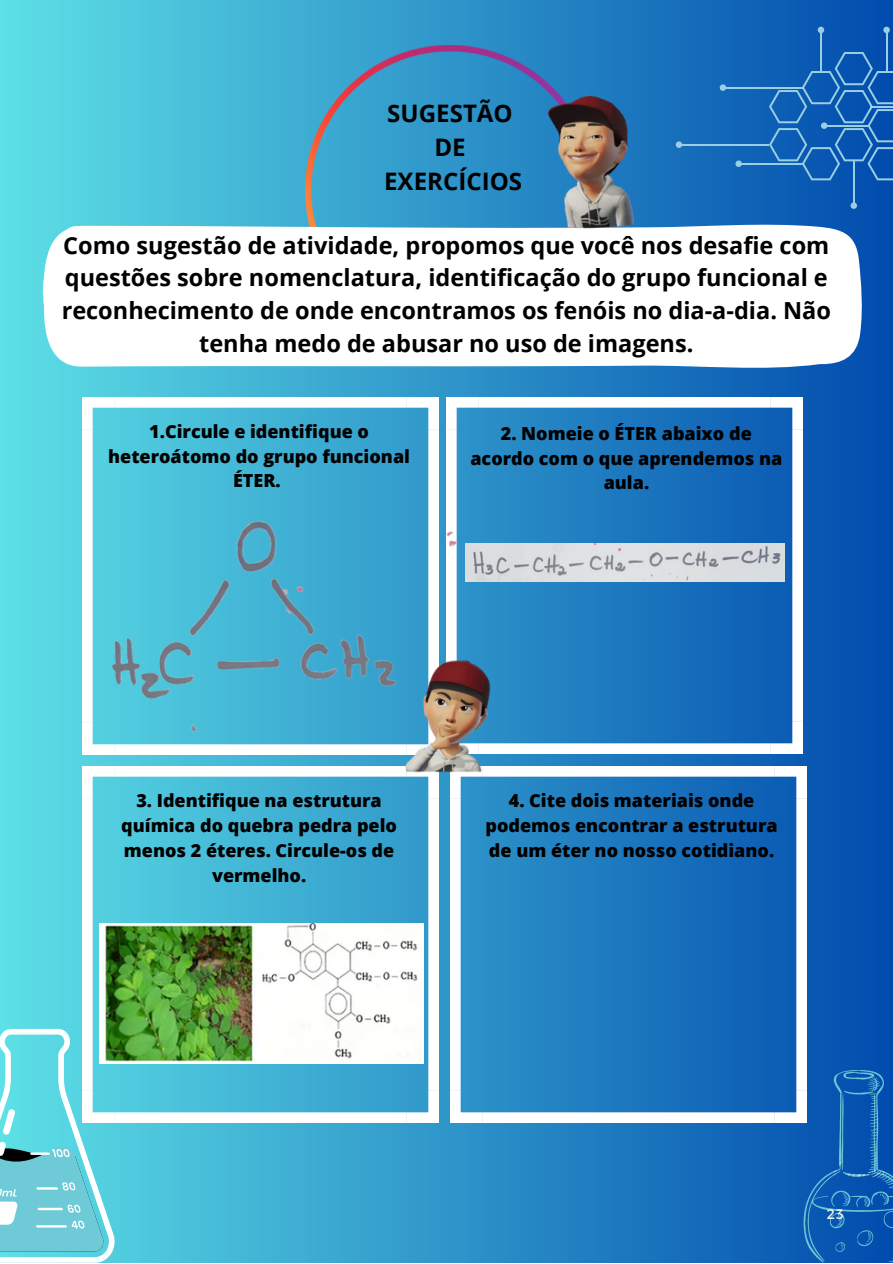
<style>
.page{position:relative;width:893px;height:1264px;background:#fff}
.page>*{position:absolute;margin:0;border:0;box-sizing:border-box;transform-origin:0 0}
.t1{font:700 24.15px "Open Sans";color:#000}
.t2{font:700 23.55px/32.5px "Open Sans";color:#000;text-align:center}
.t3{font:800 18px/24.8px "Open Sans";color:#000;text-align:center}
.t4{font:13.8px "Montserrat";color:#f5f5ef}
</style>
<div class="page">
<div style="left:0;top:0;width:892px;height:1262px;background:linear-gradient(to right,#5ee0e6,#044eae)"></div>
<svg style="left:769px;top:52px;width:123px;height:128px;background:#1a65b7"></svg>
<hr style="left:824px;top:125px;width:45px;height:1px;background:#9acee2">
<svg style="left:820px;top:122px;width:7px;height:7px"></svg>
<hr style="left:885px;top:30px;width:2px;height:41px;background:#9acee2">
<svg style="left:883px;top:27px;width:6px;height:6px"></svg>
<hr style="left:853px;top:161px;width:1px;height:45px;background:#9acee2">
<div style="left:850px;top:202px;width:6px;height:7px;background:#9acee2;border-radius:50%"></div>
<hr style="left:722px;top:87px;width:82px;height:1px;background:#9acee2">
<div style="left:719px;top:84px;width:7px;height:7px;background:#9acee2;border-radius:50%"></div>
<hr style="left:678px;top:144px;width:91px;height:1px;background:#9acee2">
<div style="left:675px;top:141px;width:7px;height:7px;background:#9acee2;border-radius:50%"></div>
<hr style="left:738px;top:163px;width:66px;height:1px;background:#9acee2">
<div style="left:735px;top:160px;width:6px;height:7px;background:#9acee2;border-radius:50%"></div>
<hr style="left:820px;top:30px;width:1px;height:41px;background:#9acee2">
<div style="left:817px;top:27px;width:7px;height:6px;background:#9acee2;border-radius:50%"></div>
<svg style="left:0;top:1028px;width:116px;height:234px;background:#77d5df"></svg>
<img style="left:803px;top:1070px;width:89px;height:192px">
<img style="left:306px;top:45px;width:289px;height:177px">
<svg style="left:43px;top:222px;width:820px;height:149px"></svg>
<img style="left:82px;top:398px;width:357px;height:107px">
<img style="left:446px;top:397px;width:356px;height:357px">
<img style="left:82px;top:766px;width:357px;height:356px">
<img style="left:450px;top:766px;width:356px;height:356px">
<img style="left:522px;top:78px;width:144px;height:154px">
<img style="left:359px;top:632px;width:188px;height:141px">
<img style="left:100px;top:923px;width:323px;height:140px">
<img style="left:27px;top:505px;width:469px;height:249px">
<img style="left:465px;top:544px;width:319px;height:37px">
<p class="t1" style="left:387px;top:96px;width:127px">SUGESTÃO</p>
<p class="t1" style="left:434px;top:130px;width:33px">DE</p>
<p class="t1" style="left:384px;top:164px;width:139px">EXERCÍCIOS</p>
<p class="t2" style="left:62px;top:228px;width:770px">Como sugestão de atividade, propomos que você nos desafie com questões sobre nomenclatura, identificação do grupo funcional e reconhecimento de onde encontramos os fenóis no dia-a-dia. Não tenha medo de abusar no uso de imagens.</p>
<p class="t3" style="left:108px;top:418px;width:303px">1.Circule e identifique o heteroátomo do grupo funcional<br>ÉTER.</p>
<p class="t3" style="left:470px;top:420px;width:313px">2. Nomeie o ÉTER abaixo de acordo com o que aprendemos na aula.</p>
<p class="t3" style="left:121px;top:788px;width:277px">3. Identifique na estrutura química do quebra pedra pelo menos 2 éteres. Circule-os de vermelho.</p>
<p class="t3" style="left:485px;top:788px;width:293px">4. Cite dois materiais onde podemos encontrar a estrutura de um éter no nosso cotidiano.</p>
<p class="t4" style="left:826px;top:1205px;width:18px">23</p>
</div>
